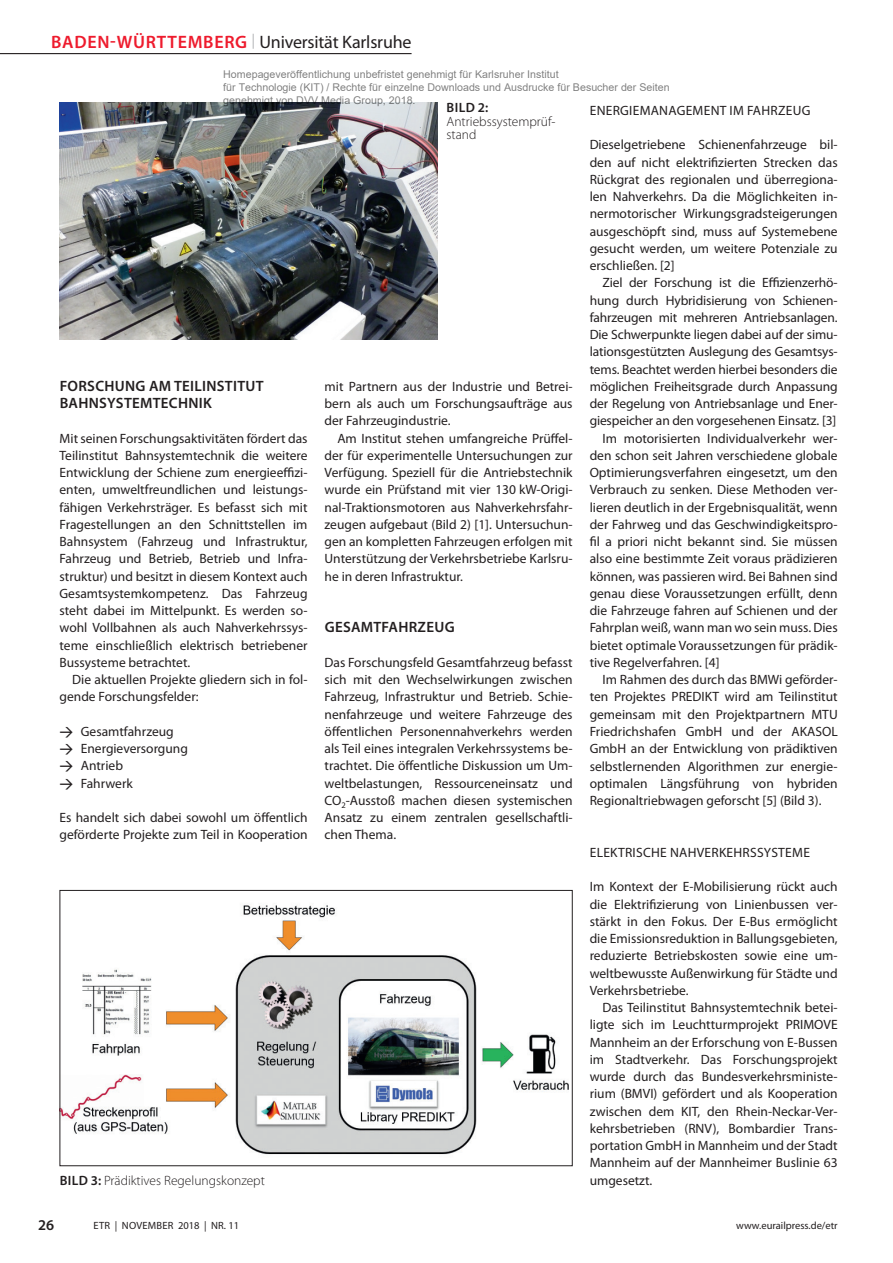
<style>
.page{position:relative;width:893px;height:1263px;background:#fff}
.page>*{position:absolute;margin:0;border:0;box-sizing:border-box;transform-origin:0 0}
.t1{font:18px "Myriad Pro";letter-spacing:-.01em;color:#231f20}
.t2{font:600 15px/17.2px "Myriad Pro";letter-spacing:.02em;color:#231f20}
.t3{font:13.5px/17.2px "Myriad Pro";color:#231f20;text-align:justify}
.t4{font:300 13.5px/13.5px "Myriad Pro";color:#231f20}
.t5{font:13.5px "Myriad Pro";letter-spacing:.02em;color:#231f20}
.t6{font:600 13.5px "Myriad Pro";color:#231f20}
.t7{font:10.65px/12.8px "Arial";color:rgb(0 0 0/.5)}
.t8{font:10.5px "Myriad Pro";letter-spacing:.02em;color:#231f20}
.t9{font:10.5px "Myriad Pro";color:#231f20}
.s1{font-weight:600;color:#ee1b2d}
.s2{font-weight:300;font-stretch:semi-condensed;font-size:15px;color:#939598}
.s3{font-family:"DINOT";font-weight:500}
.s4{font-weight:600}
</style>
<div class="page">
<hr style="left:0;top:53px;width:412px;height:1px;background:#231f20">
<img style="left:60px;top:102px;width:378px;height:237px">
<img style="left:62px;top:905px;width:507px;height:250px">
<div style="left:60px;top:890px;width:513px;height:276px;border:1px solid #231f20"></div>
<h1 class="t1" style="left:51px;top:32px;width:362px"><span class="s1">BADEN-WÜRTTEMBERG</span> <span class="s2">|</span> Universität Karlsruhe</h1>
<p class="t7" style="left:223px;top:68px;width:448px">Homepageveröffentlichung unbefristet genehmigt für Karlsruher Institut<br>für Technologie (KIT) / Rechte für einzelne Downloads und Ausdrucke für Besucher der Seiten genehmigt von DVV Media Group, 2018.</p>
<p class="t6" style="left:447px;top:99px;width:43px">BILD 2:</p>
<p class="t4" style="left:446px;top:114px;width:111px">Antriebssystemprüf&shy;stand</p>
<p class="t5" style="left:590px;top:103px;width:222px">ENERGIEMANAGEMENT IM FAHRZEUG</p>
<p class="t3" style="left:590px;top:136px;width:250px">Dieselgetriebene Schienenfahrzeuge bil&shy;den auf nicht elektrifizierten Strecken das Rückgrat des regionalen und überregiona&shy;len Nahverkehrs. Da die Möglichkeiten in&shy;nermotorischer Wirkungsgradsteigerungen ausgeschöpft sind, muss auf Systemebene gesucht werden, um weitere Potenziale zu erschließen. [2]</p>
<p class="t3" style="left:602px;top:274px;width:237px">Ziel der Forschung ist die Effizienzerhö-</p>
<p class="t3" style="left:590px;top:292px;width:250px">hung durch Hybridisierung von Schienen-</p>
<p class="t3" style="left:590px;top:309px;width:250px">fahrzeugen mit mehreren Antriebsanlagen.</p>
<p class="t3" style="left:590px;top:326px;width:250px">Die Schwerpunkte liegen dabei auf der simu-</p>
<p class="t3" style="left:590px;top:343px;width:250px">lationsgestützten Auslegung des Gesamtsys-</p>
<p class="t3" style="left:590px;top:361px;width:250px">tems. Beachtet werden hierbei besonders die</p>
<p class="t3" style="left:590px;top:378px;width:250px">möglichen Freiheitsgrade durch Anpassung</p>
<p class="t3" style="left:590px;top:395px;width:250px">der Regelung von Antriebsanlage und Ener-</p>
<p class="t3" style="left:590px;top:412px;width:248px">giespeicher an den vorgesehenen Einsatz. [3]</p>
<p class="t3" style="left:602px;top:430px;width:237px">Im motorisierten Individualverkehr wer-</p>
<p class="t3" style="left:590px;top:447px;width:250px">den schon seit Jahren verschiedene globale</p>
<p class="t3" style="left:590px;top:464px;width:250px">Optimierungsverfahren eingesetzt, um den</p>
<p class="t3" style="left:590px;top:481px;width:250px">Verbrauch zu senken. Diese Methoden ver-</p>
<p class="t3" style="left:590px;top:499px;width:250px">lieren deutlich in der Ergebnisqualität, wenn</p>
<p class="t3" style="left:590px;top:516px;width:250px">der Fahrweg und das Geschwindigkeitspro-</p>
<p class="t3" style="left:590px;top:533px;width:250px">fil a priori nicht bekannt sind. Sie müssen</p>
<p class="t3" style="left:590px;top:550px;width:250px">also eine bestimmte Zeit voraus prädizieren</p>
<p class="t3" style="left:590px;top:568px;width:250px">können, was passieren wird. Bei Bahnen sind</p>
<p class="t3" style="left:590px;top:585px;width:250px">genau diese Voraussetzungen erfüllt, denn</p>
<p class="t3" style="left:590px;top:602px;width:250px">die Fahrzeuge fahren auf Schienen und der</p>
<p class="t3" style="left:590px;top:620px;width:250px">Fahrplan weiß, wann man wo sein muss. Dies</p>
<p class="t3" style="left:590px;top:637px;width:250px">bietet optimale Voraussetzungen für prädik-</p>
<p class="t3" style="left:590px;top:654px;width:131px">tive Regelverfahren. [4]</p>
<p class="t3" style="left:602px;top:671px;width:237px">Im Rahmen des durch das BMWi geförder-</p>
<p class="t3" style="left:590px;top:689px;width:250px">ten Projektes PREDIKT wird am Teilinstitut</p>
<p class="t3" style="left:590px;top:706px;width:250px">gemeinsam mit den Projektpartnern MTU</p>
<p class="t3" style="left:590px;top:723px;width:250px">Friedrichshafen GmbH und der AKASOL</p>
<p class="t3" style="left:590px;top:740px;width:250px">GmbH an der Entwicklung von prädiktiven</p>
<p class="t3" style="left:590px;top:758px;width:249px">selbstlernenden Algorithmen zur energie-</p>
<p class="t3" style="left:590px;top:775px;width:250px">optimalen Längsführung von hybriden</p>
<p class="t3" style="left:590px;top:792px;width:233px">Regionaltriebwagen geforscht [5] (Bild 3).</p>
<p class="t5" style="left:590px;top:845px;width:222px">ELEKTRISCHE NAHVERKEHRSSYSTEME</p>
<p class="t3" style="left:590px;top:878px;width:250px">Im Kontext der E-Mobilisierung rückt auch die Elektrifizierung von Linienbussen ver&shy;stärkt in den Fokus. Der E-Bus ermöglicht die Emissionsreduktion in Ballungsgebieten, reduzierte Betriebskosten sowie eine um&shy;weltbewusste Außenwirkung für Städte und Verkehrsbetriebe.</p>
<p class="t3" style="left:590px;top:999px;width:250px;text-indent:13px">Das Teilinstitut Bahnsystemtechnik betei&shy;ligte sich im Leuchtturmprojekt PRIMOVE Mannheim an der Erforschung von E-Bussen im Stadtverkehr. Das Forschungsprojekt wurde durch das Bundesverkehrsministe&shy;rium (BMVI) gefördert und als Kooperation zwischen dem KIT, den Rhein-Neckar-Ver&shy;kehrsbetrieben (RNV), Bombardier Trans&shy;portation GmbH in Mannheim und der Stadt Mannheim auf der Mannheimer Buslinie 63 umgesetzt.</p>
<p class="t2" style="left:60px;top:377px;width:206px">FORSCHUNG AM TEILINSTITUT<br>BAHNSYSTEMTECHNIK</p>
<p class="t3" style="left:60px;top:430px;width:250px">Mit seinen Forschungsaktivitäten fördert das Teilinstitut Bahnsystemtechnik die weitere Entwicklung der Schiene zum energieeffizi&shy;enten, umweltfreundlichen und leistungs&shy;fähigen Verkehrsträger. Es befasst sich mit Fragestellungen an den Schnittstellen im Bahnsystem (Fahrzeug und Infrastruktur, Fahrzeug und Betrieb, Betrieb und Infra&shy;struktur) und besitzt in diesem Kontext auch Gesamtsystemkompetenz. Das Fahrzeug steht dabei im Mittelpunkt. Es werden so&shy;wohl Vollbahnen als auch Nahverkehrssys&shy;teme einschließlich elektrisch betriebener Bussysteme betrachtet.</p>
<p class="t3" style="left:60px;top:671px;width:250px;text-indent:13px">Die aktuellen Projekte gliedern sich in fol&shy;gende Forschungsfelder:</p>
<p class="t3" style="left:60px;top:723px;width:116px"><span class="s3">→</span> Gesamtfahrzeug</p>
<p class="t3" style="left:60px;top:740px;width:130px"><span class="s3">→</span> Energieversorgung</p>
<p class="t3" style="left:60px;top:757px;width:65px"><span class="s3">→</span> Antrieb</p>
<p class="t3" style="left:60px;top:775px;width:75px"><span class="s3">→</span> Fahrwerk</p>
<p class="t3" style="left:60px;top:809px;width:250px">Es handelt sich dabei sowohl um öffentlich geförderte Projekte zum Teil in Kooperation</p>
<p class="t3" style="left:325px;top:378px;width:250px">mit Partnern aus der Industrie und Betrei&shy;bern als auch um Forschungsaufträge aus der Fahrzeugindustrie.</p>
<p class="t3" style="left:325px;top:430px;width:250px;text-indent:13px">Am Institut stehen umfangreiche Prüffel&shy;der für experimentelle Untersuchungen zur Verfügung. Speziell für die Antriebstechnik wurde ein Prüfstand mit vier 130 kW-Origi&shy;nal-Traktionsmotoren aus Nahverkehrsfahr&shy;zeugen aufgebaut (Bild 2) [1]. Untersuchun&shy;gen an kompletten Fahrzeugen erfolgen mit Unterstützung der Verkehrsbetriebe Karlsru&shy;he in deren Infrastruktur.</p>
<p class="t2" style="left:325px;top:618px;width:131px">GESAMTFAHRZEUG</p>
<p class="t3" style="left:325px;top:654px;width:250px">Das Forschungsfeld Gesamtfahrzeug befasst sich mit den Wechselwirkungen zwischen Fahrzeug, Infrastruktur und Betrieb. Schie&shy;nenfahrzeuge und weitere Fahrzeuge des öffentlichen Personennahverkehrs werden als Teil eines integralen Verkehrssystems be&shy;trachtet. Die öffentliche Diskussion um Um&shy;weltbelastungen, Ressourceneinsatz und CO<sub>2</sub>-Ausstoß machen diesen systemischen Ansatz zu einem zentralen gesellschaftli&shy;chen Thema.</p>
<p class="t4" style="left:60px;top:1173px;width:207px"><span class="s4">BILD 3:</span> Prädiktives Regelungskonzept</p>
<p class="t2" style="left:38px;top:1215px;width:18px">26</p>
<p class="t8" style="left:94px;top:1220px;width:147px">ETR | NOVEMBER 2018 | NR. 11</p>
<p class="t9" style="left:736px;top:1220px;width:103px">www.eurailpress.de/etr</p>
</div>
